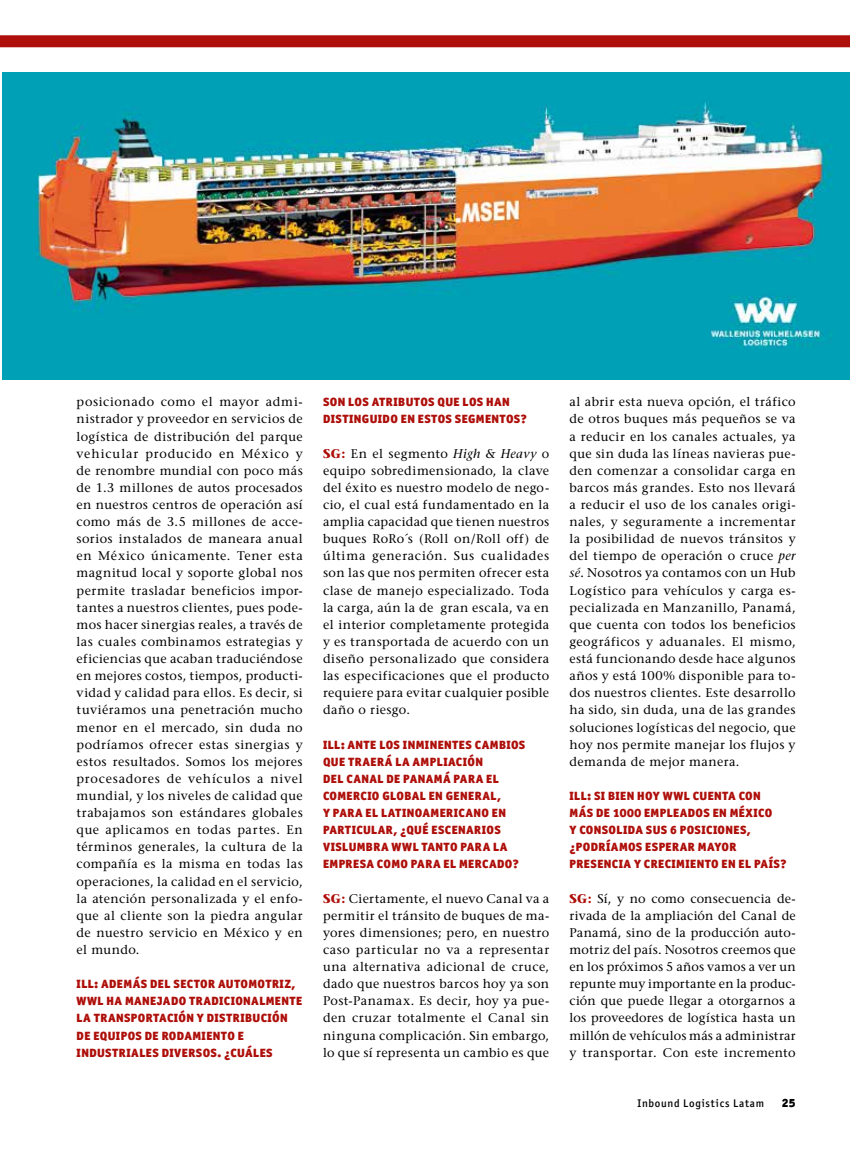
<style>
.page{position:relative;width:851px;height:1149px;background:#fff}
.page>*{position:absolute;margin:0;border:0;box-sizing:border-box;transform-origin:0 0}
.t1{font:500 12.6px/17.1px "Stone Serif Std";letter-spacing:.03em;color:#000;text-align:justify}
.t2{font:900 12px/17.1px "Officina Sans ITC Std";letter-spacing:.03em;color:#ae0f0a}
.t3{font:900 12px "Officina Sans ITC Std";color:#000}
.t4{font:500 11.1px "Officina Sans ITC Std";letter-spacing:.065em;color:#000}
.s1{font-weight:700;color:#ae0f0a}
.s2{font-style:italic}
</style>
<div class="page">
<div style="left:0;top:35px;width:849px;height:12px;background:#ae0f0a"></div>
<img style="left:2px;top:73px;width:847px;height:306px">
<p class="t1" style="left:77px;top:393px;width:228px">posicionado como el mayor admi&shy;nistrador y proveedor en servicios de logística de distribución del parque vehicular producido en México y de renombre mundial con poco más de 1.3 millones de autos procesados en nuestros centros de operación así como más de 3.5 millones de acce&shy;sorios instalados de maneara anual en México únicamente. Tener esta magnitud local y soporte global nos permite trasladar beneficios impor&shy;tantes a nuestros clientes, pues pode&shy;mos hacer sinergias reales, a través de las cuales combinamos estrategias y eficiencias que acaban traduciéndose en mejores costos, tiempos, producti&shy;vidad y calidad para ellos. Es decir, si tuviéramos una penetración mucho menor en el mercado, sin duda no podríamos ofrecer estas sinergias y estos resultados. Somos los mejores procesadores de vehículos a nivel mundial, y los niveles de calidad que trabajamos son estándares globales que aplicamos en todas partes. En términos generales, la cultura de la compañía es la misma en todas las operaciones, la calidad en el servicio, la atención personalizada y el enfo&shy;que al cliente son la piedra angular de nuestro servicio en México y en el mundo.</p>
<p class="t2" style="left:77px;top:975px;width:227px">ILL: ADEMÁS DEL SECTOR AUTOMOTRIZ,<br>WWL HA MANEJADO TRADICIONALMENTE<br>LA TRANSPORTACIÓN Y DISTRIBUCIÓN<br>DE EQUIPOS DE RODAMIENTO E<br>INDUSTRIALES DIVERSOS. ¿CUÁLES</p>
<p class="t2" style="left:323px;top:393px;width:205px">SON LOS ATRIBUTOS QUE LOS HAN<br>DISTINGUIDO EN ESTOS SEGMENTOS?</p>
<p class="t1" style="left:323px;top:444px;width:228px"><span class="s1">SG:</span> En el segmento <span class="s2">High &amp; Heavy</span> o equipo sobredimensionado, la clave del éxito es nuestro modelo de nego&shy;cio, el cual está fundamentado en la amplia capacidad que tienen nuestros buques RoRo´s (Roll on/Roll off) de última generación. Sus cualidades son las que nos permiten ofrecer esta clase de manejo especializado. Toda la carga, aún la de gran escala, va en el interior completamente protegida y es transportada de acuerdo con un diseño personalizado que considera las especificaciones que el producto requiere para evitar cualquier posible daño o riesgo.</p>
<p class="t2" style="left:323px;top:735px;width:204px">ILL: ANTE LOS INMINENTES CAMBIOS<br>QUE TRAERÁ LA AMPLIACIÓN<br>DEL CANAL DE PANAMÁ PARA EL<br>COMERCIO GLOBAL EN GENERAL,<br>Y PARA EL LATINOAMERICANO EN<br>PARTICULAR, ¿QUÉ ESCENARIOS<br>VISLUMBRA WWL TANTO PARA LA<br>EMPRESA COMO PARA EL MERCADO?</p>
<p class="t1" style="left:323px;top:889px;width:228px"><span class="s1">SG:</span> Ciertamente, el nuevo Canal va a permitir el tránsito de buques de ma&shy;yores dimensiones; pero, en nuestro caso particular no va a representar una alternativa adicional de cruce, dado que nuestros barcos hoy ya son Post-Panamax. Es decir, hoy ya pue&shy;den cruzar totalmente el Canal sin ninguna complicación. Sin embargo, lo que sí representa un cambio es que</p>
<p class="t1" style="left:569px;top:393px;width:228px">al abrir esta nueva opción, el tráfico de otros buques más pequeños se va a reducir en los canales actuales, ya que sin duda las líneas navieras pue&shy;den comenzar a consolidar carga en barcos más grandes. Esto nos llevará a reducir el uso de los canales origi&shy;nales, y seguramente a incrementar la posibilidad de nuevos tránsitos y del tiempo de operación o cruce <span class="s2">per sé.</span> Nosotros ya contamos con un Hub Logístico para vehículos y carga es&shy;pecializada en Manzanillo, Panamá, que cuenta con todos los beneficios geográficos y aduanales. El mismo, está funcionando desde hace algunos años y está 100% disponible para to&shy;dos nuestros clientes. Este desarrollo ha sido, sin duda, una de las grandes soluciones logísticas del negocio, que hoy nos permite manejar los flujos y demanda de mejor manera.</p>
<p class="t2" style="left:569px;top:786px;width:219px">ILL: SI BIEN HOY WWL CUENTA CON<br>MÁS DE 1000 EMPLEADOS EN MÉXICO<br>Y CONSOLIDA SUS 6 POSICIONES, ¿PODRÍAMOS ESPERAR MAYOR<br>PRESENCIA Y CRECIMIENTO EN EL PAÍS?</p>
<p class="t1" style="left:569px;top:889px;width:228px"><span class="s1">SG:</span> Sí, y no como consecuencia de&shy;rivada de la ampliación del Canal de Panamá, sino de la producción auto&shy;motriz del país. Nosotros creemos que en los próximos 5 años vamos a ver un repunte muy importante en la produc&shy;ción que puede llegar a otorgarnos a los proveedores de logística hasta un millón de vehículos más a administrar y transportar. Con este incremento</p>
<p class="t4" style="left:637px;top:1096px;width:128px">Inbound Logistics Latam</p>
<p class="t3" style="left:781px;top:1094px;width:15px">25</p>
</div>
